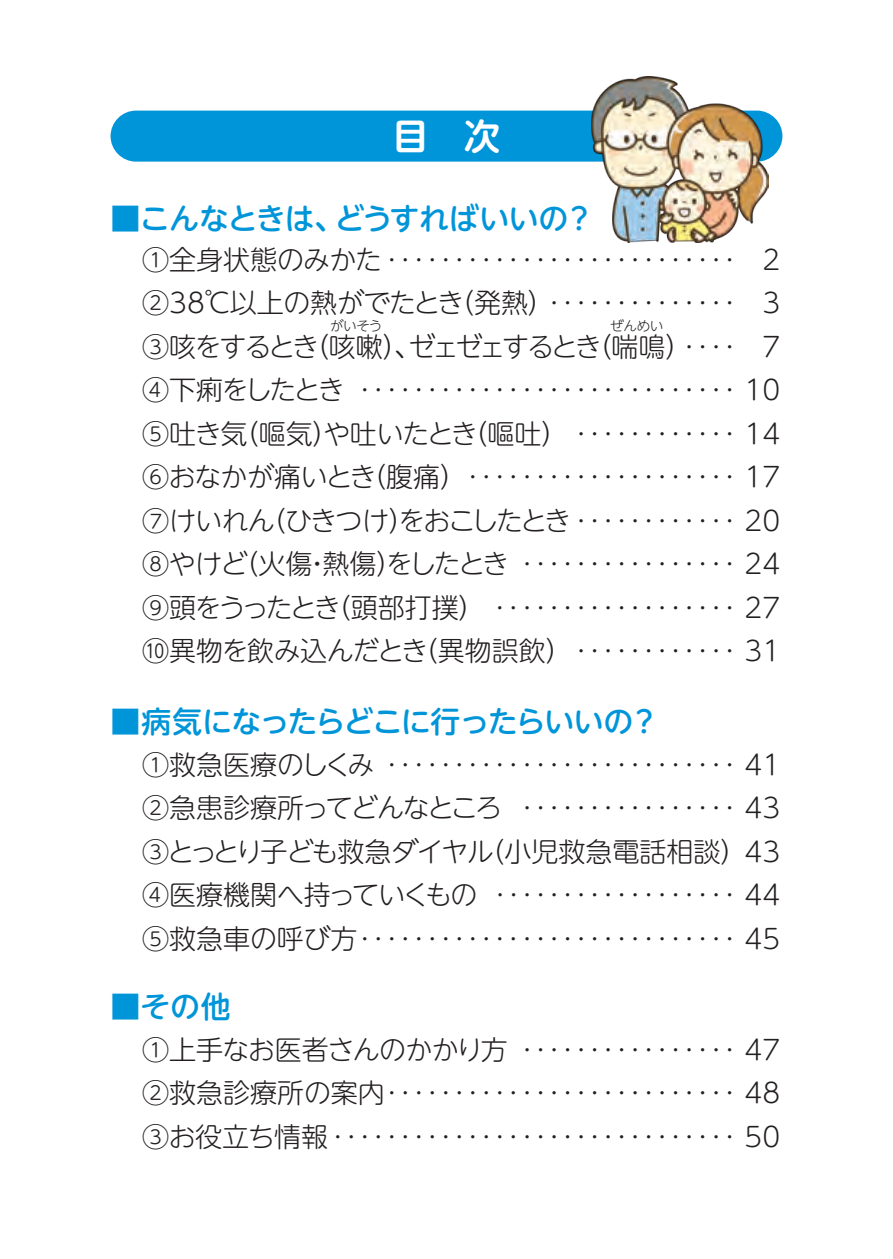
<style>
.page{position:relative;width:893px;height:1259px;background:#fff}
.page>*{position:absolute;margin:0;border:0;box-sizing:border-box;transform-origin:0 0}
.t1{font:700 36px "UD Shin M Go Pr 6 De";color:#fff}
.t2{font:500 30px "UD Shin M Go Pr 6";letter-spacing:-.025em;color:#0095d9}
.t3{font:500 30px "UD Shin M Go Pr 6";letter-spacing:-.05em;color:#0095d9}
.t4{font:300 27px/43.5px "UD Shin M Go Pr 6";letter-spacing:-.01em;color:#231f20;text-align:justify}
.t5{font:300 13.5px "UD Shin M Go Pr 6";letter-spacing:-.025em;color:#231f20}
</style>
<div class="page">
<div style="left:111px;top:111px;width:671px;height:51px;background:#0095d9;border-radius:26px"></div>
<img style="left:591px;top:76px;width:177px;height:166px">
<hr style="left:892px;top:0;width:1px;height:1259px;background:#bfbfbf">
<h1 class="t1" style="left:392px;top:106px;width:109px">目　次</h1>
<p class="t2" style="left:111px;top:193px;width:485px">■こんなときは、どうすればいいの？</p>
<p class="t4" style="left:142px;top:236px;width:639px">①全身状態のみかた‥‥‥‥‥‥‥‥‥‥‥‥‥ 2<br>②38℃以上の熱がでたとき（発熱）‥‥‥‥‥‥‥ 3<br>③咳をするとき（咳嗽）、ゼェゼェするとき（喘鳴）‥‥ 7<br>④下痢をしたとき ‥‥‥‥‥‥‥‥‥‥‥‥‥‥ 10<br>⑤吐き気（嘔気）や吐いたとき（嘔吐） ‥‥‥‥‥‥ 14<br>⑥おなかが痛いとき（腹痛）‥‥‥‥‥‥‥‥‥‥ 17<br>⑦けいれん（ひきつけ）をおこしたとき‥‥‥‥‥‥ 20<br>⑧やけど（火傷・熱傷）をしたとき ‥‥‥‥‥‥‥‥ 24<br>⑨頭をうったとき（頭部打撲） ‥‥‥‥‥‥‥‥‥ 27 ⑩異物を飲み込んだとき（異物誤飲）‥‥‥‥‥‥ 31</p>
<p class="t5" style="left:330px;top:314px;width:54px">がいそう</p>
<p class="t5" style="left:610px;top:314px;width:55px">ぜんめい</p>
<p class="t3" style="left:111px;top:696px;width:550px">■病気になったらどこに行ったらいいの？</p>
<p class="t4" style="left:142px;top:741px;width:639px">①救急医療のしくみ ‥‥‥‥‥‥‥‥‥‥‥‥‥ 41<br>②急患診療所ってどんなところ ‥‥‥‥‥‥‥‥ 43<br>③とっとり子ども救急ダイヤル（小児救急電話相談）43<br>④医療機関へ持っていくもの ‥‥‥‥‥‥‥‥‥ 44<br>⑤救急車の呼び方‥‥‥‥‥‥‥‥‥‥‥‥‥‥ 45</p>
<p class="t2" style="left:111px;top:981px;width:122px">■その他</p>
<p class="t4" style="left:142px;top:1026px;width:639px">①上手なお医者さんのかかり方 ‥‥‥‥‥‥‥‥ 47<br>②救急診療所の案内‥‥‥‥‥‥‥‥‥‥‥‥‥ 48<br>③お役立ち情報‥‥‥‥‥‥‥‥‥‥‥‥‥‥‥ 50</p>
</div>
